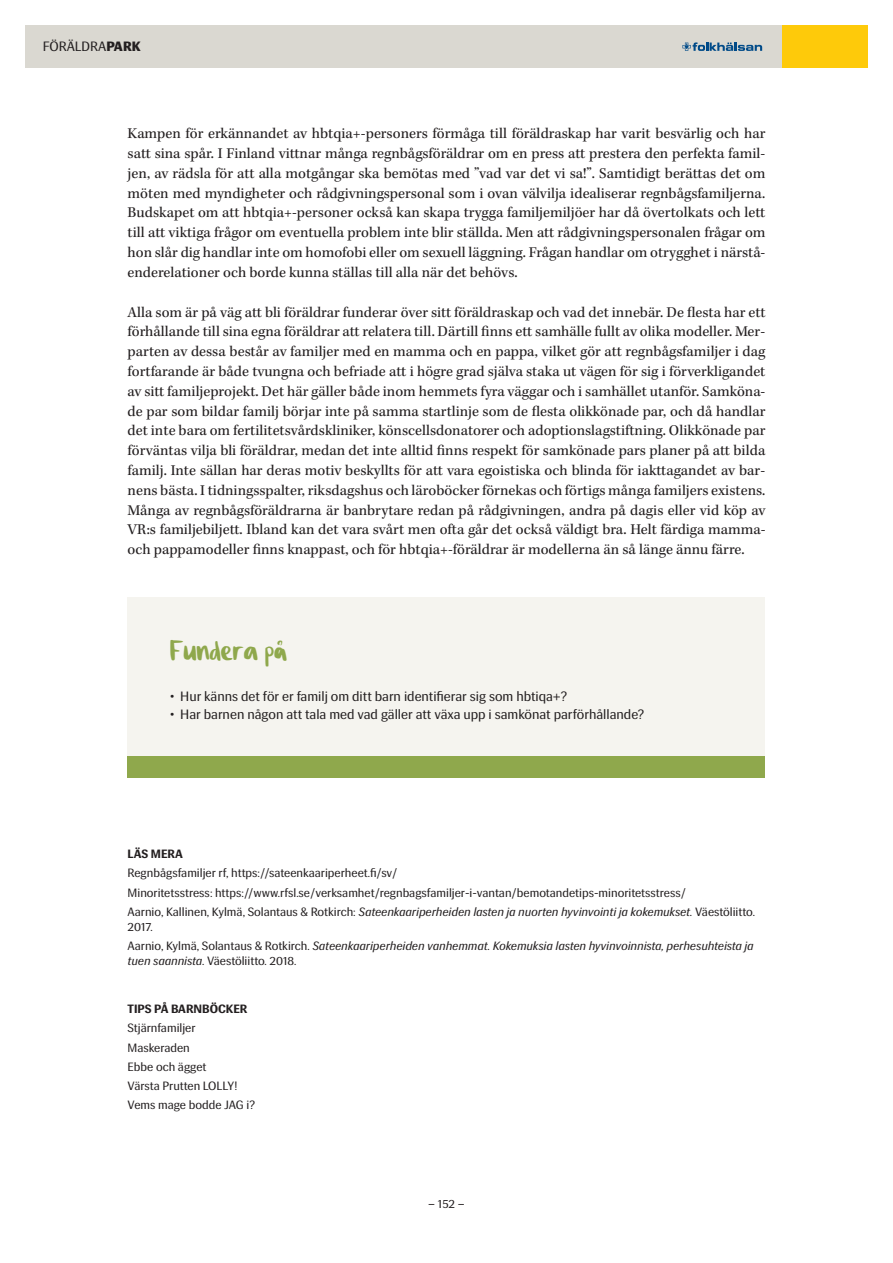
<style>
.page{position:relative;width:893px;height:1263px;background:#fff}
.page>*{position:absolute;margin:0;border:0;box-sizing:border-box;transform-origin:0 0}
.t1{font:36px "Cilla F Hscript";color:#8fa84c}
.t2{font:15.3px/19.8px "Kepler Std";color:#231f20;text-align:justify}
.t3{font:13.5px "Siri";color:#231f20}
.t4{font:12px/15px "Siri";color:#231f20}
.t5{font:italic 12px/15px "Siri";color:#231f20}
.t6{font:700 12px "Siri";color:#231f20}
.s1{font-weight:800}
.s2{font-style:italic}
.s3{font-style:normal}
</style>
<div class="page">
<div style="left:26px;top:26px;width:841px;height:42px;background:#dad8d1"></div>
<div style="left:782px;top:26px;width:85px;height:42px;background:#feca0a"></div>
<svg style="left:682px;top:42px;width:80px;height:9px"></svg>
<div style="left:128px;top:597px;width:637px;height:167px;background:#f5f4ef"></div>
<div style="left:128px;top:756px;width:637px;height:22px;background:#8fa84c"></div>
<p class="t3" style="left:43px;top:39px;width:99px">FÖRÄLDRA<span class="s1">PARK</span></p>
<p class="t2" style="left:128px;top:124px;width:639px">Kampen för erkännandet av hbtqia+-personers förmåga till föräldraskap har varit besvärlig och har satt sina spår. I Finland vittnar många regnbågsföräldrar om en press att prestera den perfekta famil&shy;jen, av rädsla för att alla motgångar ska bemötas med ”vad var det vi sa!”. Samtidigt berättas det om möten med myndigheter och rådgivningspersonal som i ovan välvilja idealiserar regnbågsfamiljerna.<br>Budskapet om att hbtqia+-personer också kan skapa trygga familjemiljöer har då övertolkats och lett till att viktiga frågor om eventuella problem inte blir ställda. Men att rådgivningspersonalen frågar om hon slår dig handlar inte om homofobi eller om sexuell läggning. Frågan handlar om otrygghet i närstå&shy;enderelationer och borde kunna ställas till alla när det behövs.</p>
<p class="t2" style="left:128px;top:302px;width:639px">Alla som är på väg att bli föräldrar funderar över sitt föräldraskap och vad det innebär. De flesta har ett förhållande till sina egna föräldrar att relatera till. Därtill finns ett samhälle fullt av olika modeller. Mer&shy;parten av dessa består av familjer med en mamma och en pappa, vilket gör att regnbågsfamiljer i dag fortfarande är både tvungna och befriade att i högre grad själva staka ut vägen för sig i förverkligandet av sitt familjeprojekt. Det här gäller både inom hemmets fyra väggar och i samhället utanför. Samköna&shy;de par som bildar familj börjar inte på samma startlinje som de flesta olikkönade par, och då handlar det inte bara om fertilitetsvårdskliniker, könscellsdonatorer och adoptionslagstiftning. Olikkönade par förväntas vilja bli föräldrar, medan det inte alltid finns respekt för samkönade pars planer på att bilda familj. Inte sällan har deras motiv beskyllts för att vara egoistiska och blinda för iakttagandet av bar&shy;nens bästa. I tidningsspalter, riksdagshus och läroböcker förnekas och förtigs många familjers existens.<br>Många av regnbågsföräldrarna är banbrytare redan på rådgivningen, andra på dagis eller vid köp av VR:s familjebiljett. Ibland kan det vara svårt men ofta går det också väldigt bra. Helt färdiga mamma&shy;och pappamodeller finns knappast, och för hbtqia+-föräldrar är modellerna än så länge ännu färre.</p>
<p class="t1" style="left:170px;top:630px;width:118px">Fundera på</p>
<p class="t3" style="left:170px;top:689px;width:399px">• Hur känns det för er familj om ditt barn identifierar sig som hbtiqa+?</p>
<p class="t3" style="left:170px;top:707px;width:475px">• Har barnen någon att tala med vad gäller att växa upp i samkönat parförhållande?</p>
<p class="t6" style="left:128px;top:847px;width:57px">LÄS MERA</p>
<p class="t4" style="left:128px;top:866px;width:271px">Regnbågsfamiljer rf, https://sateenkaariperheet.fi/sv/</p>
<p class="t4" style="left:128px;top:885px;width:560px">Minoritetsstress: https://www.rfsl.se/verksamhet/regnbagsfamiljer-i-vantan/bemotandetips-minoritetsstress/</p>
<p class="t4" style="left:128px;top:904px;width:629px">Aarnio, Kallinen, Kylmä, Solantaus &amp; Rotkirch: <span class="s2">Sateenkaariperheiden lasten ja nuorten hyvinvointi ja kokemukset.</span> Väestöliitto.<br>2017.</p>
<p class="t5" style="left:128px;top:938px;width:628px"><span class="s3">Aarnio, Kylmä, Solantaus &amp; Rotkirch.</span> Sateenkaariperheiden vanhemmat. Kokemuksia lasten hyvinvoinnista, perhesuhteista ja tuen saannista<span class="s3">. Väestöliitto. 2018.</span></p>
<p class="t6" style="left:128px;top:1002px;width:121px">TIPS PÅ BARNBÖCKER</p>
<p class="t4" style="left:128px;top:1021px;width:70px">Stjärnfamiljer</p>
<p class="t4" style="left:128px;top:1040px;width:64px">Maskeraden</p>
<p class="t4" style="left:128px;top:1059px;width:80px">Ebbe och ägget</p>
<p class="t4" style="left:128px;top:1079px;width:111px">Värsta Prutten LOLLY!</p>
<p class="t4" style="left:128px;top:1098px;width:129px">Vems mage bodde JAG i?</p>
<p class="t4" style="left:428px;top:1196px;width:38px">– 152 –</p>
</div>
